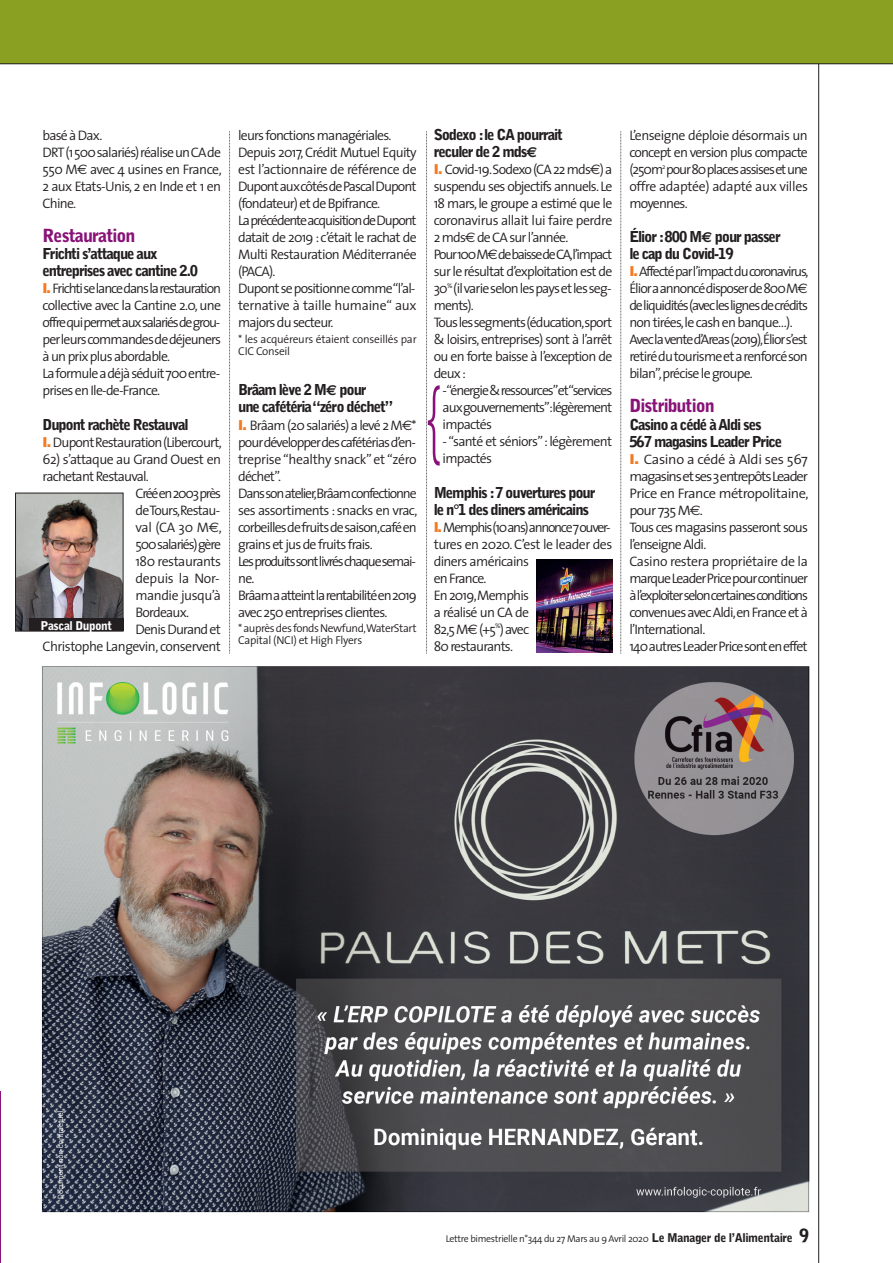
<style>
.page{position:relative;width:893px;height:1263px;background:#fff}
.page>*{position:absolute;margin:0;border:0;box-sizing:border-box;transform-origin:0 0}
.t1{font:900 18px "Bell Gothic";letter-spacing:-.05em;color:#881277}
.t2{font:900 15px/17px "Bell Gothic";letter-spacing:-.075em;color:#231f20}
.t3{font:300 13.8px/17px "The Sans";letter-spacing:-.055em;color:#231f20;text-align:justify}
.t4{font:300 13.8px/17px "The Sans";letter-spacing:-.055em;color:#231f20;text-align:justify;scale:1.05 1}
.t5{font:300 13.8px/17px "The Sans";letter-spacing:-.075em;color:#231f20}
.t6{font:300 13.8px/17px "The Sans";letter-spacing:-.09em;color:#231f20}
.t7{font:900 12px "Bell Gothic";letter-spacing:-.035em;color:#fff}
.t8{font:300 11.4px/11.4px "The Sans";letter-spacing:-.025em;color:#231f20}
.t9{font:300 9.9px "The Sans";letter-spacing:-.035em;color:#231f20}
.s1{font-family:"Euro Sans";font-weight:400}
.s2{font-family:"Arial";font-weight:900;color:#f47921}
.s3{font-family:"Euro Sans";font-weight:700;font-size:14.4px}
.s4{font-family:"Bell Gothic";font-weight:900;font-size:12px}
.s5{font-family:"Bell Gothic";font-weight:900;font-size:18px}
</style>
<div class="page">
<hr style="left:818px;top:64px;width:1px;height:1199px;background:#231f20">
<div style="left:0;top:0;width:893px;height:64px;background:#8aa022"></div>
<hr style="left:0;top:63px;width:893px;height:1px;background:#231f20">
<svg style="left:229px;top:131px;width:1px;height:523px"></svg>
<svg style="left:620px;top:131px;width:1px;height:523px"></svg>
<img style="left:17px;top:495px;width:104px;height:134px">
<div style="left:15px;top:493px;width:108px;height:138px;border:1px solid #231f20"></div>
<div style="left:29px;top:618px;width:94px;height:13px;background:#231f20"></div>
<img style="left:41px;top:666px;width:768px;height:546px">
<hr style="left:0;top:1145px;width:1px;height:118px;background:#881277">
<svg style="left:0;top:1091px;width:1px;height:54px"></svg>
<img style="left:537px;top:559px;width:75px;height:93px">
<svg style="left:426px;top:131px;width:14px;height:523px"></svg>
<p class="t3" style="left:43px;top:129px;width:61px">basé à Dax.</p>
<p class="t3" style="left:43px;top:146px;width:181px">DRT (1 500 salariés) réalise un CA de 550 M<span class="s1">€</span> avec 4 usines en France, 2 aux Etats-Unis, 2 en Inde et 1 en Chine.</p>
<p class="t1" style="left:43px;top:229px;width:95px">Restauration</p>
<p class="t2" style="left:43px;top:247px;width:157px">Frichti s’attaque aux entreprises avec cantine 2.0</p>
<p class="t3" style="left:43px;top:282px;width:180px"><span class="s2">I.</span> Frichti se lance dans la restauration collective avec la Cantine 2.0, une offre qui permet aux salariés de grou&shy;per leurs commandes de déjeuners à un prix plus abordable.</p>
<p class="t3" style="left:43px;top:367px;width:179px">La formule a déjà séduit 700 entre&shy;prises en Ile-de-France.</p>
<p class="t2" style="left:43px;top:417px;width:148px">Dupont rachète Restauval</p>
<p class="t3" style="left:43px;top:435px;width:181px"><span class="s2">I.</span> Dupont Restauration (Libercourt,</p>
<p class="t3" style="left:43px;top:452px;width:180px">62) s’attaque au Grand Ouest en rachetant Restauval.</p>
<p class="t3" style="left:135px;top:486px;width:88px;text-align:left">Créé en 2003 près de Tours,Restau&shy;val (CA 30 M<span class="s1">€</span>,<br>500 salariés) gère<br>180 restaurants depuis la Nor&shy;mandie jusqu’à<br>Bordeaux.</p>
<p class="t3" style="left:43px;top:622px;width:180px;text-align:right">Denis Durand et<br>Christophe Langevin, conservent</p>
<p class="t7" style="left:41px;top:621px;width:73px">Pascal Dupont</p>
<p class="t3" style="left:238px;top:129px;width:155px">leurs fonctions managériales.</p>
<p class="t3" style="left:238px;top:146px;width:180px">Depuis 2017, Crédit Mutuel Equity est l’actionnaire de référence de Dupont aux côtés de Pascal Dupont (fondateur) et de Bpifrance.</p>
<p class="t3" style="left:238px;top:214px;width:180px">La précédente acquisition de Dupont datait de 2019 : c’était le rachat de Multi Restauration Méditerranée (PACA).</p>
<p class="t3" style="left:238px;top:282px;width:180px">Dupont se positionne comme “l’al&shy;ternative à taille humaine“ aux majors du secteur.</p>
<p class="t8" style="left:238px;top:335px;width:180px">* les acquéreurs étaient conseillés par<br>CIC Conseil</p>
<p class="t2" style="left:238px;top:383px;width:157px">Brâam lève 2 M<span class="s3">€</span> pour<br>une cafétéria “zéro déchet”</p>
<p class="t3" style="left:238px;top:418px;width:180px"><span class="s2">I.</span> Brâam (20 salariés) a levé 2 M<span class="s1">€</span>* pour développer des cafétérias d’en&shy;treprise “healthy snack” et “zéro déchet”.</p>
<p class="t3" style="left:238px;top:486px;width:181px">Dans son atelier,Brâam confectionne ses assortiments : snacks en vrac, corbeilles de fruits de saison,café en grains et jus de fruits frais.</p>
<p class="t6" style="left:238px;top:554px;width:179px">Les produits sont livrés chaque semai&shy;ne.</p>
<p class="t5" style="left:238px;top:588px;width:180px">Brâam a atteint la rentabilité en 2019 avec 250 entreprises clientes.</p>
<p class="t8" style="left:238px;top:624px;width:180px">* auprès des fonds Newfund,WaterStart<br>Capital (NCI) et High Flyers</p>
<p class="t2" style="left:434px;top:128px;width:131px">Sodexo :le CA pourrait reculer de 2 mds<span class="s3">€</span></p>
<p class="t3" style="left:434px;top:163px;width:180px"><span class="s2">I.</span> Covid-19.Sodexo (CA 22 mds<span class="s1">€</span>) a suspendu ses objectifs annuels. Le 18 mars, le groupe a estimé que le coronavirus allait lui faire perdre 2 mds<span class="s1">€</span> de CA sur l’année.</p>
<p class="t3" style="left:434px;top:248px;width:180px">Pour 100 M<span class="s1">€</span> de baisse de CA,l’impact sur le résultat d’exploitation est de 30<sup>%</sup> (il varie selon les pays et les seg&shy;ments).</p>
<p class="t3" style="left:434px;top:316px;width:180px">Tous les segments (éducation,sport &amp; loisirs, entreprises) sont à l’arrêt ou en forte baisse à l’exception de deux :</p>
<p class="t3" style="left:443px;top:384px;width:171px">- “énergie &amp; ressources”et “services aux gouvernements”:légèrement impactés</p>
<p class="t3" style="left:443px;top:435px;width:171px">- “santé et séniors” : légèrement impactés</p>
<p class="t2" style="left:434px;top:485px;width:163px">Memphis :7 ouvertures pour le n°1 des diners américains</p>
<p class="t3" style="left:434px;top:520px;width:180px;text-align:left"><span class="s2">I.</span> Memphis (10 ans) annonce 7 ouver&shy;tures en 2020. C’est le leader des diners américains<br>en France.</p>
<p class="t3" style="left:434px;top:588px;width:97px">En 2019,Memphis a réalisé un CA de 82,5 M<span class="s1">€</span> (+5<sup>%</sup>) avec 80 restaurants.</p>
<p class="t3" style="left:629px;top:129px;width:180px">L’enseigne déploie désormais un concept en version plus compacte (250m<sup>2</sup> pour 80 places assises et une offre adaptée) adapté aux villes moyennes.</p>
<p class="t2" style="left:629px;top:230px;width:153px">Élior :800 M<span class="s3">€</span> pour passer le cap du Covid-19</p>
<p class="t3" style="left:629px;top:265px;width:181px"><span class="s2">I.</span> Affecté par l’impact du coronavirus, Élior a annoncé disposer de 800 M<span class="s1">€ </span>de liquidités (avec les lignes de crédits non tirées,le cash en banque…).</p>
<p class="t3" style="left:629px;top:333px;width:180px">Avec la vente d’Areas (2019),Élior s’est retiré du tourisme et a renforcé son bilan”,précise le groupe.</p>
<p class="t1" style="left:629px;top:399px;width:87px">Distribution</p>
<p class="t2" style="left:629px;top:417px;width:154px">Casino a cédé à Aldi ses<br>567 magasins Leader Price</p>
<p class="t4" style="left:629px;top:452px;width:172px"><span class="s2">I.</span> Casino a cédé à Aldi ses 567 magasins et ses 3 entrepôts Leader Price en France métropolitaine, pour 735 M<span class="s1">€</span>.</p>
<p class="t3" style="left:629px;top:520px;width:180px">Tous ces magasins passeront sous l’enseigne Aldi.</p>
<p class="t3" style="left:629px;top:554px;width:180px">Casino restera propriétaire de la marque Leader Price pour continuer à l’exploiter selon certaines conditions convenues avec Aldi,en France et à l’International.</p>
<p class="t3" style="left:629px;top:639px;width:180px">140 autres Leader Price sont en effet</p>
<p class="t9" style="left:446px;top:1235px;width:365px">Lettre bimestrielle n°344 du 27 Mars au 9 Avril 2020 <span class="s4">Le Manager de l’Alimentaire</span> <span class="s5">9</span></p>
</div>
